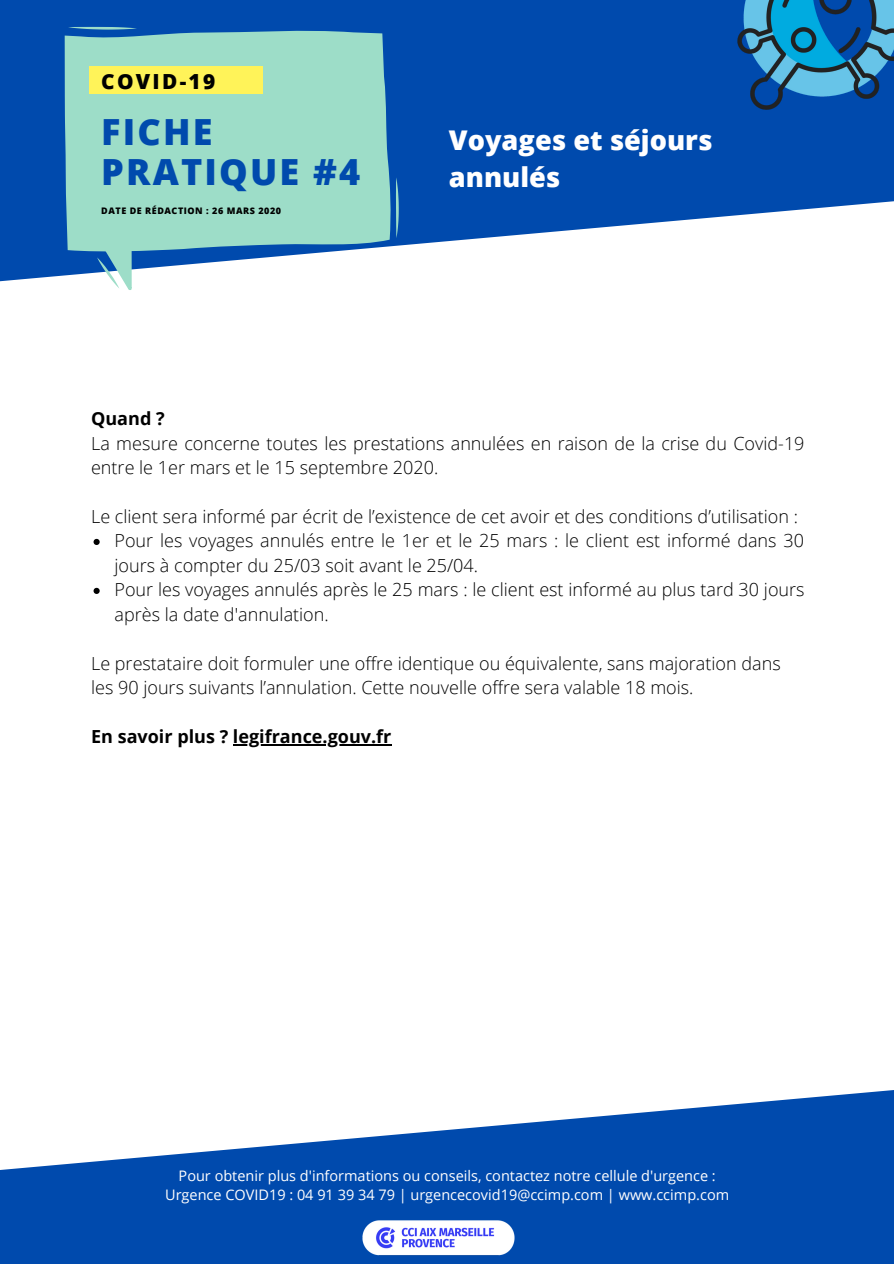
<style>
.page{position:relative;width:894px;height:1264px;background:#fff}
.page>*{position:absolute;margin:0;border:0;box-sizing:border-box;transform-origin:0 0}
.t1{font:800 36px/39.8px "Open Sans";letter-spacing:.06em;color:#004aad}
.t2{font:800 27.15px/37.8px "Open Sans";color:#fff}
.t3{font:800 20.85px "Open Sans";letter-spacing:.11em;color:#000}
.t4{font:300 18px/24.5px "Open Sans";color:#000}
.t5{font:700 18px "Open Sans";color:#000}
.t6{font:14.55px/19.2px "Open Sans";color:#fff;text-align:center}
.t7{font:800 9px "Open Sans";letter-spacing:.06em;color:#000}
</style>
<div class="page">
<svg style="left:0;top:0;width:893px;height:281px;fill:#004aad"></svg>
<svg style="left:0;top:1090px;width:893px;height:173px;fill:#004aad"></svg>
<svg style="left:65px;top:29px;width:326px;height:224px;background:#93d3c6"></svg>
<svg style="left:94px;top:231px;width:38px;height:59px"></svg>
<svg style="left:68px;top:27px;width:69px;height:3px"></svg>
<svg style="left:396px;top:177px;width:2px;height:61px"></svg>
<div style="left:89px;top:66px;width:174px;height:28px;background:#fff359"></div>
<svg style="left:93px;top:539px;width:7px;height:6px"></svg>
<svg style="left:93px;top:588px;width:7px;height:6px"></svg>
<hr style="left:233px;top:744px;width:158px;height:1px;background:#000">
<img style="left:720px;top:0;width:173px;height:116px">
<img style="left:345px;top:1209px;width:186px;height:54px">
<p class="t3" style="left:101px;top:66px;width:115px">COVID-19</p>
<h1 class="t1" style="left:101px;top:111px;width:260px">FICHE<br>PRATIQUE #4</h1>
<p class="t7" style="left:101px;top:205px;width:181px">DATE DE RÉDACTION : 26 MARS 2020</p>
<h2 class="t2" style="left:448px;top:120px;width:265px">Voyages et séjours annulés</h2>
<p class="t5" style="left:91px;top:406px;width:75px">Quand ?</p>
<p class="t4" style="left:91px;top:430px;width:714px">La mesure concerne toutes les prestations annulées en raison de la crise du Covid-19 entre le 1er mars et le 15 septembre 2020.</p>
<p class="t4" style="left:91px;top:504px;width:708px">Le client sera informé par écrit de l’existence de cet avoir et des conditions d’utilisation :</p>
<p class="t4" style="left:114px;top:528px;width:691px">Pour les voyages annulés entre le 1er et le 25 mars : le client est informé dans 30 jours à compter du 25/03 soit avant le 25/04.<br>Pour les voyages annulés après le 25 mars : le client est informé au plus tard 30 jours après la date d'annulation.</p>
<p class="t4" style="left:91px;top:650px;width:691px">Le prestataire doit formuler une offre identique ou équivalente, sans majoration dans les 90 jours suivants l’annulation. Cette nouvelle offre sera valable 18 mois.</p>
<p class="t5" style="left:91px;top:724px;width:302px">En savoir plus ? legifrance.gouv.fr</p>
<p class="t6" style="left:165px;top:1165px;width:565px">Pour obtenir plus d'informations ou conseils, contactez notre cellule d'urgence :<br>Urgence COVID19 : 04 91 39 34 79 | urgencecovid19@ccimp.com | www.ccimp.com</p>
</div>
